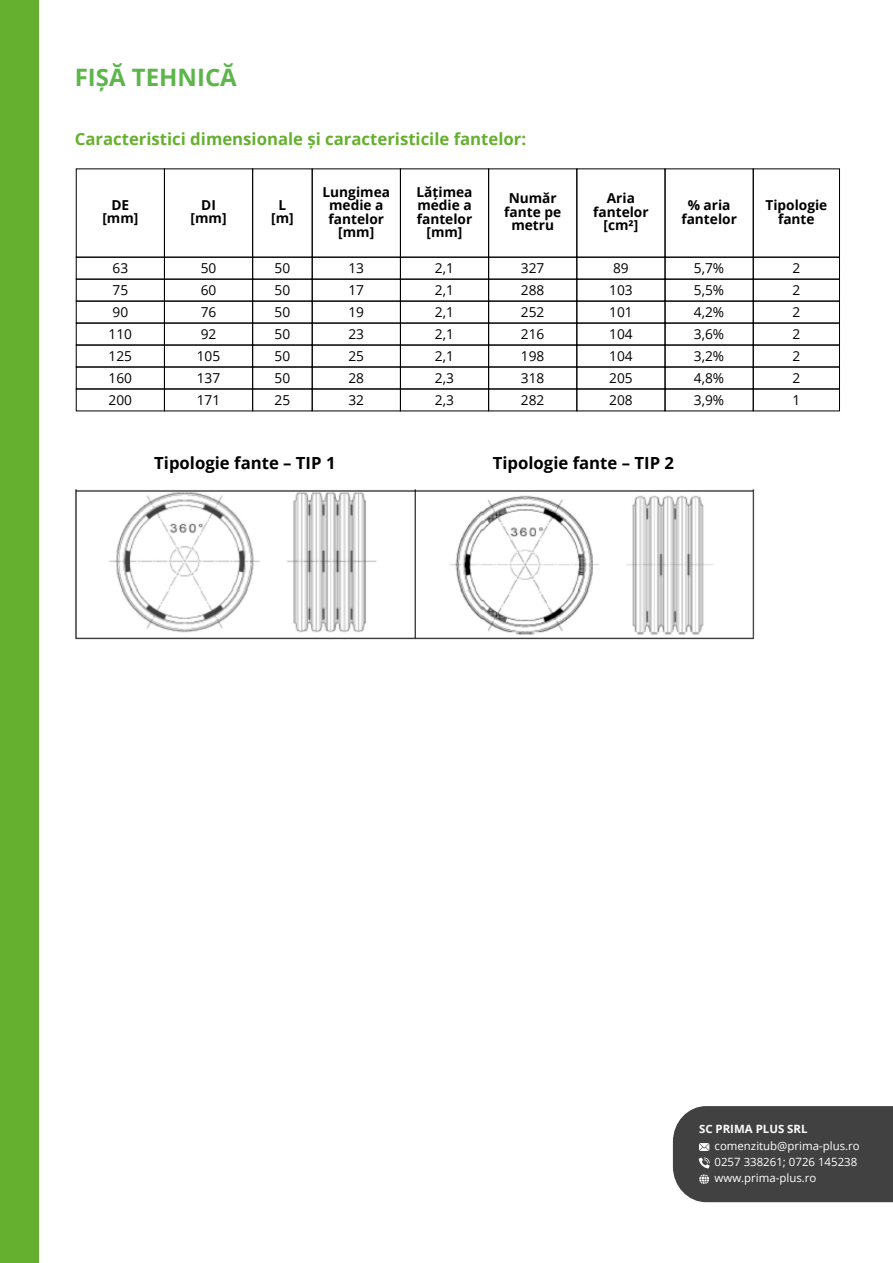
<style>
.page{position:relative;width:893px;height:1263px;background:#fff}
.page>*{position:absolute;margin:0;border:0;box-sizing:border-box;transform-origin:0 0}
.t1{font:700 24px "Open Sans";color:#5db54b}
.t2{font:700 16.65px "Open Sans";color:#65b02f}
.t3{font:700 16.65px "Open Sans";color:#000}
.t4{font:13.65px/21.9px "Open Sans";color:#000;text-align:justify}
.t5{font:700 13.65px/13.5px "Open Sans";color:#000;text-align:center}
.t6{font:11.4px/16.2px "Open Sans";color:#fff}
.t7{font:700 11.4px "Open Sans";color:#fff}
</style>
<div class="page">
<div style="left:0;top:0;width:39px;height:1263px;background:#65b02f"></div>
<div style="left:673px;top:1106px;width:220px;height:96px;background:#414141"></div>
<div style="left:76px;top:257px;width:89px;height:22px;border:1px solid #000"></div>
<div style="left:76px;top:279px;width:89px;height:22px;border:1px solid #000"></div>
<div style="left:76px;top:301px;width:89px;height:22px;border:1px solid #000"></div>
<div style="left:76px;top:323px;width:89px;height:22px;border:1px solid #000"></div>
<div style="left:76px;top:345px;width:89px;height:22px;border:1px solid #000"></div>
<div style="left:76px;top:367px;width:89px;height:22px;border:1px solid #000"></div>
<div style="left:164px;top:257px;width:89px;height:22px;border:1px solid #000"></div>
<div style="left:164px;top:279px;width:89px;height:22px;border:1px solid #000"></div>
<div style="left:164px;top:301px;width:89px;height:22px;border:1px solid #000"></div>
<div style="left:164px;top:323px;width:89px;height:22px;border:1px solid #000"></div>
<div style="left:164px;top:345px;width:89px;height:22px;border:1px solid #000"></div>
<div style="left:164px;top:367px;width:89px;height:22px;border:1px solid #000"></div>
<div style="left:312px;top:257px;width:89px;height:22px;border:1px solid #000"></div>
<div style="left:312px;top:279px;width:89px;height:22px;border:1px solid #000"></div>
<div style="left:312px;top:301px;width:89px;height:22px;border:1px solid #000"></div>
<div style="left:312px;top:323px;width:89px;height:22px;border:1px solid #000"></div>
<div style="left:312px;top:345px;width:89px;height:22px;border:1px solid #000"></div>
<div style="left:312px;top:367px;width:89px;height:22px;border:1px solid #000"></div>
<div style="left:400px;top:257px;width:89px;height:22px;border:1px solid #000"></div>
<div style="left:400px;top:279px;width:89px;height:22px;border:1px solid #000"></div>
<div style="left:400px;top:301px;width:89px;height:22px;border:1px solid #000"></div>
<div style="left:400px;top:323px;width:89px;height:22px;border:1px solid #000"></div>
<div style="left:400px;top:345px;width:89px;height:22px;border:1px solid #000"></div>
<div style="left:400px;top:367px;width:89px;height:22px;border:1px solid #000"></div>
<div style="left:488px;top:169px;width:89px;height:88px;border:1px solid #000"></div>
<div style="left:488px;top:257px;width:89px;height:22px;border:1px solid #000"></div>
<div style="left:488px;top:279px;width:89px;height:22px;border:1px solid #000"></div>
<div style="left:488px;top:301px;width:89px;height:22px;border:1px solid #000"></div>
<div style="left:488px;top:323px;width:89px;height:22px;border:1px solid #000"></div>
<div style="left:488px;top:345px;width:89px;height:22px;border:1px solid #000"></div>
<div style="left:488px;top:367px;width:89px;height:22px;border:1px solid #000"></div>
<div style="left:577px;top:257px;width:88px;height:22px;border:1px solid #000"></div>
<div style="left:577px;top:279px;width:88px;height:22px;border:1px solid #000"></div>
<div style="left:577px;top:301px;width:88px;height:22px;border:1px solid #000"></div>
<div style="left:577px;top:323px;width:88px;height:22px;border:1px solid #000"></div>
<div style="left:577px;top:345px;width:88px;height:22px;border:1px solid #000"></div>
<div style="left:577px;top:367px;width:88px;height:22px;border:1px solid #000"></div>
<div style="left:665px;top:257px;width:88px;height:22px;border:1px solid #000"></div>
<div style="left:665px;top:279px;width:88px;height:22px;border:1px solid #000"></div>
<div style="left:665px;top:301px;width:88px;height:22px;border:1px solid #000"></div>
<div style="left:665px;top:323px;width:88px;height:22px;border:1px solid #000"></div>
<div style="left:665px;top:345px;width:88px;height:22px;border:1px solid #000"></div>
<div style="left:665px;top:367px;width:88px;height:22px;border:1px solid #000"></div>
<div style="left:753px;top:169px;width:87px;height:88px;border:1px solid #000"></div>
<div style="left:753px;top:257px;width:87px;height:22px;border:1px solid #000"></div>
<div style="left:753px;top:279px;width:87px;height:22px;border:1px solid #000"></div>
<div style="left:753px;top:301px;width:87px;height:22px;border:1px solid #000"></div>
<div style="left:753px;top:323px;width:87px;height:22px;border:1px solid #000"></div>
<div style="left:753px;top:345px;width:87px;height:22px;border:1px solid #000"></div>
<div style="left:753px;top:367px;width:87px;height:22px;border:1px solid #000"></div>
<div style="left:252px;top:169px;width:60px;height:88px;border:1px solid #000"></div>
<div style="left:252px;top:257px;width:60px;height:22px;border:1px solid #000"></div>
<div style="left:252px;top:279px;width:60px;height:22px;border:1px solid #000"></div>
<div style="left:252px;top:301px;width:60px;height:22px;border:1px solid #000"></div>
<div style="left:252px;top:323px;width:60px;height:22px;border:1px solid #000"></div>
<div style="left:252px;top:345px;width:60px;height:22px;border:1px solid #000"></div>
<div style="left:252px;top:367px;width:60px;height:22px;border:1px solid #000"></div>
<img style="left:75px;top:489px;width:680px;height:151px">
<h1 class="t1" style="left:75px;top:60px;width:164px">FIȘĂ TEHNICĂ</h1>
<p class="t2" style="left:75px;top:128px;width:453px">Caracteristici dimensionale și caracteristicile fantelor:</p>
<p class="t5" style="left:102px;top:197px;width:37px">DE [mm]</p>
<p class="t4" style="left:109px;top:257px;width:25px;text-align:left">63<br>75<br>90<br>110<br>125<br>160<br>200</p>
<p class="t5" style="left:191px;top:197px;width:37px">DI [mm]</p>
<p class="t4" style="left:197px;top:257px;width:25px;text-align:left">50<br>60<br>76<br>92<br>105<br>137<br>171</p>
<p class="t5" style="left:271px;top:197px;width:24px">L [m]</p>
<p class="t4" style="left:275px;top:257px;width:17px">50<br>50<br>50<br>50<br>50<br>50<br>25</p>
<p class="t5" style="left:323px;top:185px;width:69px">Lungimea medie a fantelor [mm]</p>
<p class="t5" style="left:417px;top:185px;width:57px">Lățimea medie a fantelor [mm]</p>
<p class="t4" style="left:348px;top:257px;width:17px">13<br>17<br>19<br>23<br>25<br>28<br>32</p>
<p class="t4" style="left:435px;top:257px;width:21px">2,1<br>2,1<br>2,1<br>2,1<br>2,1<br>2,3<br>2,3</p>
<p class="t5" style="left:504px;top:191px;width:58px">Număr fante pe metru</p>
<p class="t4" style="left:521px;top:257px;width:25px">327<br>288<br>252<br>216<br>198<br>318<br>282</p>
<p class="t5" style="left:593px;top:191px;width:57px">Aria fantelor [cm²]</p>
<p class="t4" style="left:609px;top:257px;width:25px;text-align:left">89<br>103<br>101<br>104<br>104<br>205<br>208</p>
<p class="t5" style="left:681px;top:198px;width:57px">% aria fantelor</p>
<p class="t4" style="left:694px;top:257px;width:32px">5,7% 5,5% 4,2% 3,6% 3,2% 4,8% 3,9%</p>
<p class="t3" style="left:154px;top:451px;width:183px">Tipologie fante – TIP 1</p>
<p class="t3" style="left:493px;top:451px;width:183px">Tipologie fante – TIP 2</p>
<p class="t5" style="left:765px;top:198px;width:63px">Tipologie fante</p>
<p class="t4" style="left:792px;top:257px;width:9px">2<br>2<br>2<br>2<br>2<br>2<br>1</p>
<p class="t7" style="left:699px;top:1121px;width:110px">SC PRIMA PLUS SRL</p>
<p class="t6" style="left:715px;top:1137px;width:147px">comenzitub@prima-plus.ro<br>0257 338261; 0726 145238 www.prima-plus.ro</p>
</div>
